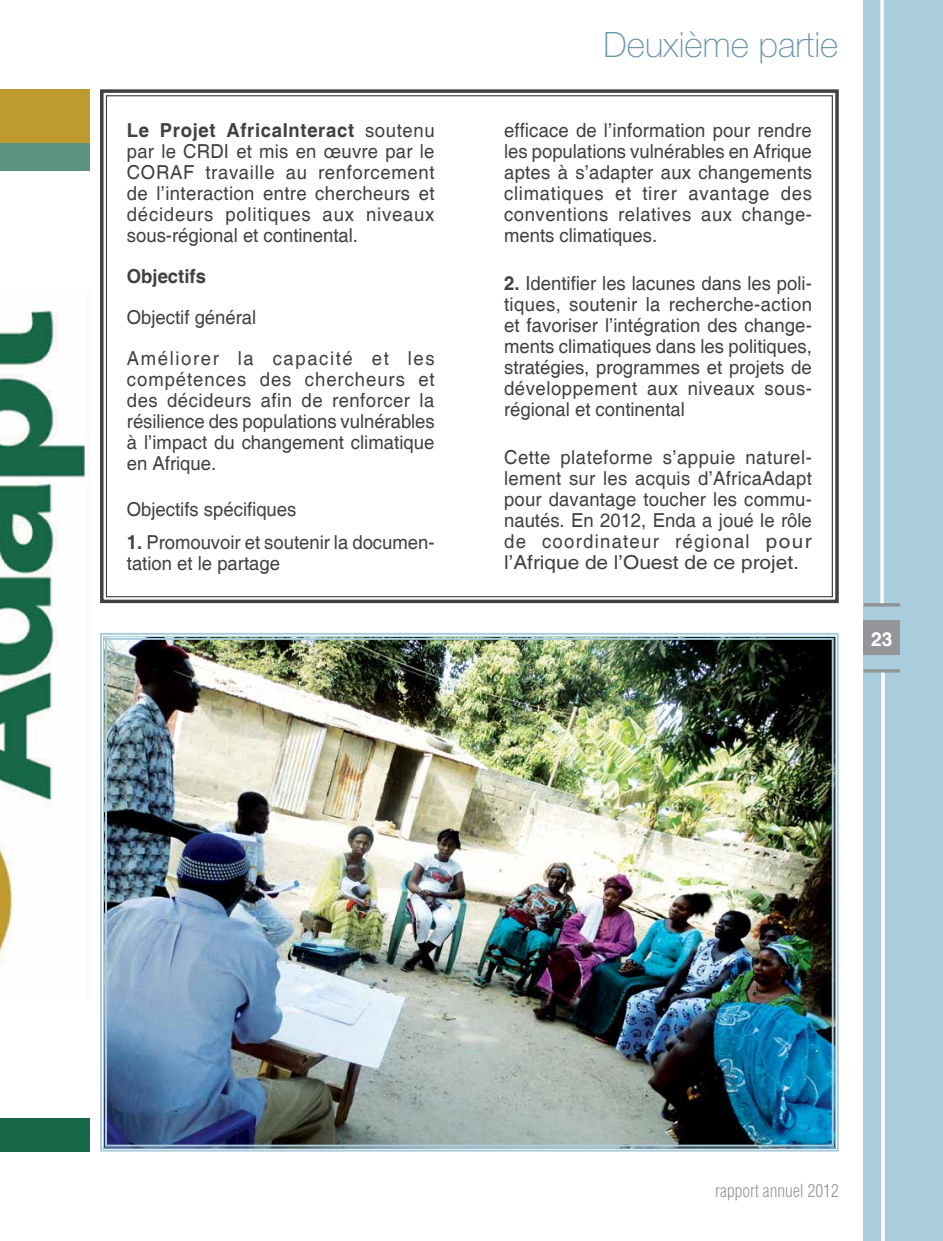
<style>
.page{position:relative;width:943px;height:1241px;background:#fff}
.page>*{position:absolute;margin:0;border:0;box-sizing:border-box;transform-origin:0 0}
.t1{font:100 35px "Helvetica Neue LT Std";color:#6894ad}
.t2{font:19.25px/21px "Helvetica";color:#414042;text-align:justify;scale:.96 1}
.t3{font:19.25px/40.8px "Helvetica";letter-spacing:.085em;color:#414042;scale:.96 1}
.t4{font:700 19.25px "Helvetica";color:#414042;scale:.96 1}
.t5{font:700 19.25px "Helvetica";color:#fff}
.t6{font:300 condensed 17.5px "Helvetica LT Std";color:#939598}
.s1{font-weight:700}
</style>
<div class="page">
<div style="left:863px;top:0;width:80px;height:1240px;background:#a9cddc"></div>
<div style="left:863px;top:620px;width:37px;height:35px;background:#939598"></div>
<hr style="left:863px;top:603px;width:37px;height:3px;background:#939598">
<hr style="left:863px;top:669px;width:37px;height:3px;background:#939598">
<hr style="left:880px;top:0;width:3px;height:603px;background:#fff">
<hr style="left:881px;top:672px;width:3px;height:568px;background:#fff">
<img style="left:0;top:310px;width:86px;height:651px">
<div style="left:0;top:89px;width:89px;height:54px;background:#be9a2f"></div>
<div style="left:0;top:143px;width:89px;height:27px;background:#5a947f"></div>
<svg style="left:100px;top:89px;width:739px;height:515px"></svg>
<div style="left:0;top:1117px;width:89px;height:34px;background:#156747"></div>
<img style="left:100px;top:632px;width:739px;height:520px">
<p class="t2" style="left:127px;top:121px;width:322px"><span class="s1">Le Projet AfricaInteract</span> soutenu par le CRDI et mis en œuvre par le CORAF travaille au renforcement de l’interaction entre chercheurs et décideurs politiques aux niveaux sous-régional et continental.</p>
<p class="t4" style="left:127px;top:265px;width:84px">Objectifs</p>
<p class="t3" style="left:127px;top:298px;width:322px">Objectif général<br>Améliorer la capacité et les</p>
<p class="t2" style="left:127px;top:369px;width:322px">compétences des chercheurs et des décideurs afin de renforcer la résilience des populations vulnérables à l’impact du changement climatique en Afrique.</p>
<p class="t2" style="left:127px;top:499px;width:178px">Objectifs spécifiques</p>
<p class="t2" style="left:127px;top:532px;width:322px"><span class="s1">1.</span> Promouvoir et soutenir la documen&shy;tation et le partage</p>
<h1 class="t1" style="left:603px;top:25px;width:236px">Deuxième partie</h1>
<p class="t2" style="left:504px;top:121px;width:322px">efficace de l’information pour rendre les populations vulnérables en Afrique aptes à s’adapter aux changements climatiques et tirer avantage des conventions relatives aux change&shy;ments climatiques.</p>
<p class="t2" style="left:504px;top:273px;width:322px"><span class="s1">2.</span> Identifier les lacunes dans les poli&shy;tiques, soutenir la recherche-action et favoriser l’intégration des change&shy;ments climatiques dans les politiques, stratégies, programmes et projets de développement aux niveaux sous&shy;régional et continental</p>
<p class="t2" style="left:504px;top:447px;width:322px">Cette plateforme s’appuie naturel&shy;lement sur les acquis d’AfricaAdapt pour davantage toucher les commu&shy;nautés. En 2012, Enda a joué le rôle de coordinateur régional pour l’Afrique de l’Ouest de ce projet.</p>
<p class="t5" style="left:871px;top:627px;width:23px">23</p>
<p class="t6" style="left:715px;top:1179px;width:125px">rapport annuel 2012</p>
</div>
